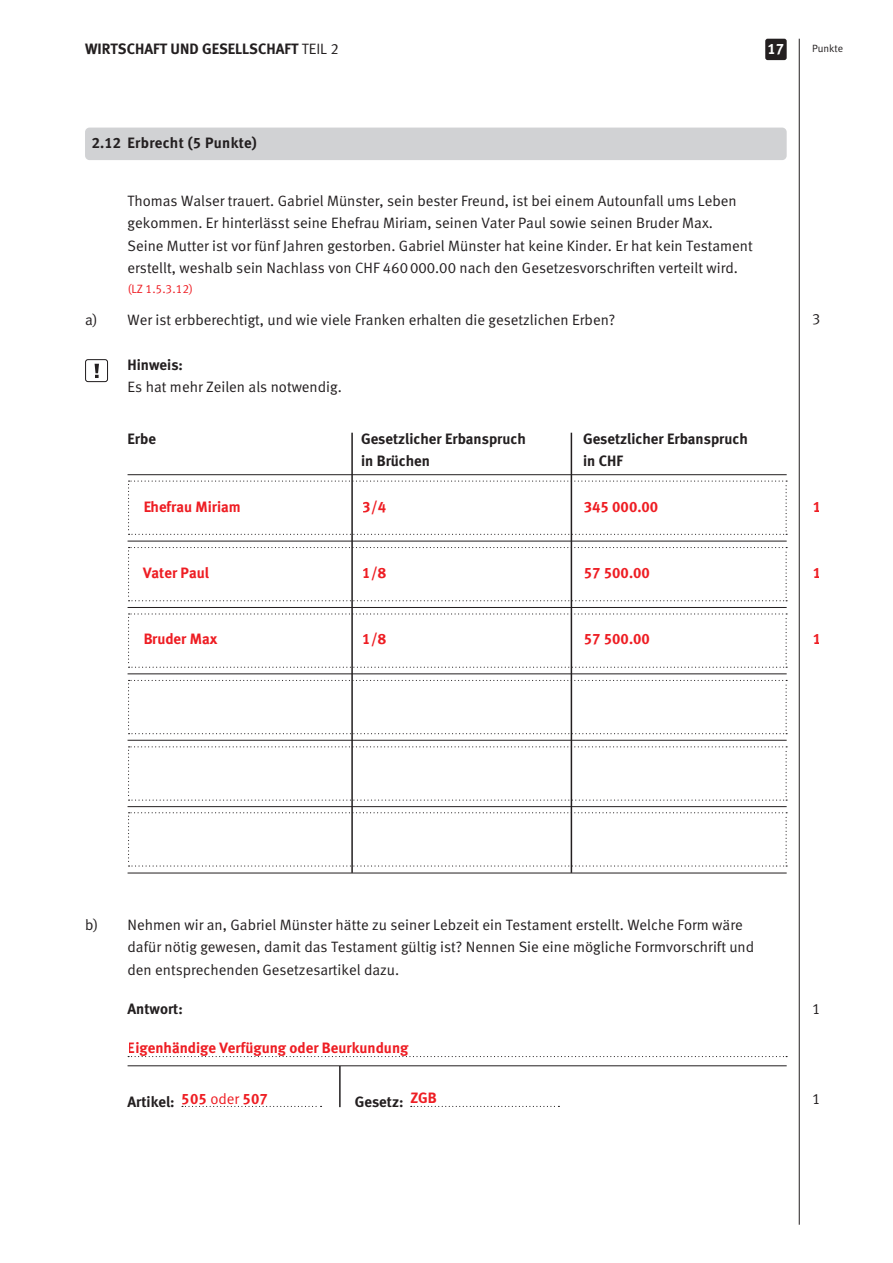
<style>
.page{position:relative;width:893px;height:1263px;background:#fff}
.page>*{position:absolute;margin:0;border:0;box-sizing:border-box;transform-origin:0 0}
.Linien{font:15px/22.5px "Meta Normal LF";color:#231f20}
.t1{font:15px "Meta Bold LF";color:#ee1d23}
.Titel_03{font:15px "Meta Bold LF";color:#231f20}
.Titel_03-2{font:15px "Meta Bold LF";letter-spacing:.02em;color:#231f20}
.Linien-2{font:15px "Meta Bold LF";color:#231f20}
.t2{font:15px "Meta Bold LF";color:#fff}
.t3{font:12px "Meta Normal LF";color:#ee1d23}
.t4{font:10.5px "Meta Normal LF";color:#231f20}
.s1{font-family:"Meta Normal LF"}
.s2{font-family:"Meta Bold LF"}
</style>
<div class="page">
<div style="left:765px;top:39px;width:22px;height:21px;background:#231f20;border-radius:2px"></div>
<hr style="left:799px;top:39px;width:1px;height:1186px;background:#231f20">
<div style="left:85px;top:128px;width:702px;height:32px;background:#d1d2d4;border-radius:4px"></div>
<hr style="left:128px;top:474px;width:659px;height:1px;background:#231f20">
<hr style="left:128px;top:541px;width:659px;height:1px;background:#231f20">
<hr style="left:128px;top:607px;width:659px;height:1px;background:#231f20">
<hr style="left:128px;top:674px;width:659px;height:1px;background:#231f20">
<hr style="left:128px;top:740px;width:659px;height:1px;background:#231f20">
<hr style="left:128px;top:806px;width:659px;height:1px;background:#231f20">
<hr style="left:128px;top:873px;width:659px;height:1px;background:#231f20">
<hr style="left:128px;top:1065px;width:659px;height:1px;background:#231f20">
<svg style="left:128px;top:1056px;width:659px;height:1px"></svg>
<svg style="left:182px;top:1106px;width:140px;height:1px"></svg>
<svg style="left:411px;top:1106px;width:148px;height:1px"></svg>
<hr style="left:339px;top:1066px;width:2px;height:41px;background:#231f20">
<svg style="left:95px;top:364px;width:4px;height:14px"></svg>
<div style="left:85px;top:359px;width:23px;height:23px;border:1px solid #231f20;border-radius:2px"></div>
<svg style="left:128px;top:480px;width:659px;height:55px"></svg>
<svg style="left:128px;top:547px;width:659px;height:54px"></svg>
<svg style="left:128px;top:613px;width:659px;height:55px"></svg>
<svg style="left:128px;top:680px;width:659px;height:54px"></svg>
<svg style="left:128px;top:746px;width:659px;height:55px"></svg>
<svg style="left:128px;top:812px;width:659px;height:54px"></svg>
<hr style="left:351px;top:433px;width:2px;height:440px;background:#231f20">
<hr style="left:571px;top:433px;width:1px;height:440px;background:#231f20">
<p class="Titel_03" style="left:85px;top:40px;width:255px">WIRTSCHAFT UND GESELLSCHAFT <span class="s1">TEIL 2</span></p>
<p class="t2" style="left:767px;top:40px;width:18px">17</p>
<p class="t4" style="left:812px;top:43px;width:33px">Punkte</p>
<p class="Titel_03-2" style="left:92px;top:134px;width:166px">2.12 Erbrecht (5 Punkte)</p>
<p class="Linien" style="left:128px;top:189px;width:627px">Thomas Walser trauert. Gabriel Münster, sein bester Freund, ist bei einem Autounfall ums Leben gekommen. Er hinterlässt seine Ehefrau Miriam, seinen Vater Paul sowie seinen Bruder Max.<br>Seine Mutter ist vor fünf Jahren gestorben. Gabriel Münster hat keine Kinder. Er hat kein Testament erstellt, weshalb sein Nachlass von CHF 460000.00 nach den Gesetzesvorschriften verteilt wird.</p>
<p class="Linien" style="left:85px;top:308px;width:532px">a) Wer ist erbberechtigt, und wie viele Franken erhalten die gesetzlichen Erben?</p>
<p class="Linien" style="left:128px;top:353px;width:216px"><span class="s2">Hinweis:<br></span>Es hat mehr Zeilen als notwendig.</p>
<p class="Titel_03" style="left:128px;top:429px;width:30px">Erbe</p>
<p class="Titel_03" style="left:361px;top:429px;width:166px">Gesetzlicher Erbanspruch</p>
<p class="Titel_03" style="left:583px;top:429px;width:166px">Gesetzlicher Erbanspruch</p>
<p class="Titel_03" style="left:361px;top:452px;width:70px">in Brüchen</p>
<p class="Titel_03" style="left:583px;top:452px;width:41px">in CHF</p>
<p class="t3" style="left:128px;top:282px;width:67px">(LZ 1.5.3.12)</p>
<p class="Linien" style="left:812px;top:307px;width:10px">3</p>
<p class="t1" style="left:143px;top:498px;width:99px">Ehefrau Miriam</p>
<p class="t1" style="left:363px;top:498px;width:25px">3/4</p>
<p class="t1" style="left:584px;top:498px;width:76px">345 000.00</p>
<p class="t1" style="left:812px;top:498px;width:10px">1</p>
<p class="t1" style="left:143px;top:564px;width:67px">Vater Paul</p>
<p class="t1" style="left:363px;top:564px;width:25px">1/8</p>
<p class="t1" style="left:584px;top:564px;width:68px">57 500.00</p>
<p class="t1" style="left:812px;top:563px;width:10px">1</p>
<p class="t1" style="left:143px;top:630px;width:76px">Bruder Max</p>
<p class="t1" style="left:363px;top:630px;width:25px">1/8</p>
<p class="t1" style="left:584px;top:630px;width:68px">57 500.00</p>
<p class="t1" style="left:812px;top:630px;width:10px">1</p>
<p class="Linien" style="left:128px;top:913px;width:628px;text-indent:-43px">b) Nehmen wir an, Gabriel Münster hätte zu seiner Lebzeit ein Testament erstellt. Welche Form wäre dafür nötig gewesen, damit das Testament gültig ist? Nennen Sie eine mögliche Formvorschrift und den entsprechenden Gesetzesartikel dazu.</p>
<p class="Linien-2" style="left:128px;top:999px;width:57px">Antwort:</p>
<p class="t1" style="left:128px;top:1039px;width:282px">Eigenhändige Verfügung oder Beurkundung</p>
<p class="t1" style="left:182px;top:1089px;width:88px">505 <span class="s1">oder</span> 507</p>
<p class="Titel_03" style="left:128px;top:1093px;width:49px">Artikel:</p>
<p class="Titel_03" style="left:355px;top:1093px;width:50px">Gesetz:</p>
<p class="t1" style="left:410px;top:1089px;width:28px">ZGB</p>
<p class="Linien" style="left:812px;top:997px;width:10px">1</p>
<p class="Linien" style="left:812px;top:1088px;width:10px">1</p>
</div>
